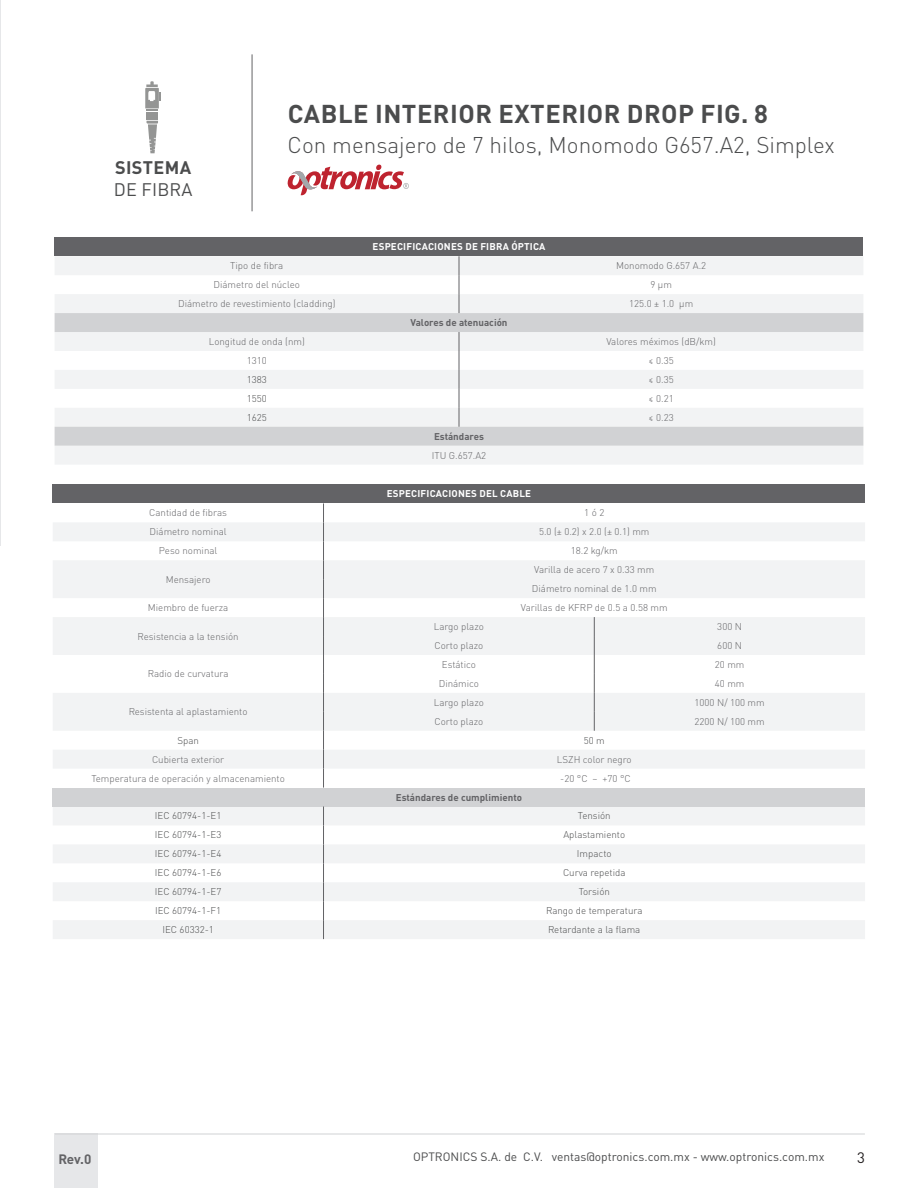
<style>
.page{position:relative;width:918px;height:1188px;background:#fff}
.page>*{position:absolute;margin:0;border:0;box-sizing:border-box;transform-origin:0 0}
.t1{font:700 25.5px "DIN Pro";letter-spacing:.02em;color:#4b4c4d}
.t2{font:300 22.5px "DIN Pro";color:#4b4c4d}
.t3{font:700 18px "DIN Pro";letter-spacing:.02em;color:#4b4c4d}
.t4{font:18px "DIN Pro";letter-spacing:.01em;color:#4b4c4d}
.t5{font:15px "DIN Pro";color:#231f20}
.t6{font:700 13.5px "DIN Pro";color:#636366}
.t7{font:12px "DIN Pro";color:#4b4c4d}
.t8{font:300 9.75px/18.9px "DIN Pro";color:#636366}
.t9{font:300 9.75px "DIN Pro";color:#4b4c4d}
.t10{font:700 9.75px "DIN Pro";letter-spacing:.02em;color:#fff}
.t11{font:700 9.75px "DIN Pro";color:#636366}
</style>
<div class="page">
<div style="left:54px;top:1134px;width:44px;height:54px;background:#e6e7e9"></div>
<hr style="left:55px;top:1134px;width:810px;height:1px;background:#d1d2d4">
<hr style="left:252px;top:54px;width:1px;height:157px;background:#636366">
<svg style="left:287px;top:165px;width:122px;height:30px"></svg>
<svg style="left:145px;top:81px;width:16px;height:72px"></svg>
<hr style="left:0;top:0;width:1px;height:545px;background:#e6e7e9">
<div style="left:55px;top:237px;width:808px;height:19px;background:#636366"></div>
<svg style="left:55px;top:256px;width:808px;height:208px;fill:#f2f3f4"></svg>
<svg style="left:55px;top:313px;width:808px;height:133px"></svg>
<svg style="left:459px;top:256px;width:1px;height:57px"></svg>
<svg style="left:459px;top:332px;width:1px;height:95px"></svg>
<div style="left:53px;top:484px;width:812px;height:19px;background:#636366"></div>
<svg style="left:53px;top:522px;width:812px;height:417px;fill:#f2f3f4"></svg>
<div style="left:53px;top:788px;width:812px;height:19px;background:#d1d2d4"></div>
<svg style="left:594px;top:617px;width:1px;height:114px"></svg>
<svg style="left:323px;top:807px;width:1px;height:132px"></svg>
<svg style="left:323px;top:503px;width:1px;height:285px"></svg>
<h3 class="t3" style="left:115px;top:153px;width:78px">SISTEMA</h3>
<h3 class="t4" style="left:114px;top:177px;width:80px">DE FIBRA</h3>
<h1 class="t1" style="left:288px;top:93px;width:482px">CABLE INTERIOR EXTERIOR DROP FIG. 8</h1>
<h2 class="t2" style="left:288px;top:128px;width:549px">Con mensajero de 7 hilos, Monomodo G657.A2, Simplex</h2>
<p class="t10" style="left:373px;top:239px;width:174px">ESPECIFICACIONES DE FIBRA ÓPTICA</p>
<p class="t8" style="left:230px;top:255px;width:54px">Tipo de fibra</p>
<p class="t8" style="left:616px;top:255px;width:92px">Monomodo G.657 A.2</p>
<p class="t8" style="left:214px;top:274px;width:88px">Diámetro del núcleo</p>
<p class="t8" style="left:650px;top:274px;width:23px">9 µm</p>
<p class="t8" style="left:178px;top:293px;width:159px">Diámetro de revestimiento (cladding)</p>
<p class="t8" style="left:629px;top:293px;width:66px">125.0 ± 1.0 µm</p>
<p class="t11" style="left:410px;top:314px;width:99px">Valores de atenuación</p>
<p class="t8" style="left:209px;top:331px;width:98px">Longitud de onda (nm)</p>
<p class="t8" style="left:606px;top:331px;width:111px">Valores méximos (dB/km)</p>
<p class="t8" style="left:247px;top:350px;width:22px">1310</p>
<p class="t8" style="left:649px;top:350px;width:27px">≤ 0.35</p>
<p class="t9" style="left:247px;top:372px;width:22px">1383</p>
<p class="t8" style="left:649px;top:369px;width:27px">≤ 0.35</p>
<p class="t9" style="left:247px;top:391px;width:22px">1550</p>
<p class="t8" style="left:649px;top:388px;width:27px">≤ 0.21</p>
<p class="t9" style="left:247px;top:410px;width:22px">1625</p>
<p class="t8" style="left:649px;top:407px;width:27px">≤ 0.23</p>
<p class="t11" style="left:434px;top:428px;width:51px">Estándares</p>
<p class="t8" style="left:432px;top:445px;width:56px">ITU G.657.A2</p>
<p class="t10" style="left:387px;top:486px;width:146px">ESPECIFICACIONES DEL CABLE</p>
<p class="t8" style="left:149px;top:503px;width:79px">Cantidad de fibras</p>
<p class="t8" style="left:584px;top:503px;width:22px">1 ó 2</p>
<p class="t8" style="left:150px;top:522px;width:79px">Diámetro nominal</p>
<p class="t8" style="left:539px;top:522px;width:112px">5.0 (± 0.2) x 2.0 (± 0.1) mm</p>
<p class="t8" style="left:159px;top:540px;width:60px">Peso nominal</p>
<p class="t8" style="left:571px;top:540px;width:49px">18.2 kg/km</p>
<p class="t8" style="left:166px;top:569px;width:46px">Mensajero</p>
<p class="t8" style="left:532px;top:559px;width:126px">Varilla de acero 7 x 0.33 mm<br>Diámetro nominal de 1.0 mm</p>
<p class="t8" style="left:148px;top:597px;width:82px">Miembro de fuerza</p>
<p class="t8" style="left:521px;top:597px;width:148px">Varillas de KFRP de 0.5 a 0.58 mm</p>
<p class="t8" style="left:138px;top:626px;width:103px">Resistencia a la tensión</p>
<p class="t8" style="left:434px;top:616px;width:51px">Largo plazo</p>
<p class="t8" style="left:717px;top:616px;width:26px">300 N</p>
<p class="t8" style="left:434px;top:635px;width:50px">Corto plazo</p>
<p class="t8" style="left:717px;top:635px;width:26px">600 N</p>
<p class="t8" style="left:148px;top:664px;width:82px">Radio de curvatura</p>
<p class="t8" style="left:129px;top:701px;width:120px">Resistenta al aplastamiento</p>
<p class="t8" style="left:442px;top:654px;width:36px">Estático</p>
<p class="t8" style="left:715px;top:654px;width:31px">20 mm</p>
<p class="t8" style="left:439px;top:673px;width:42px">Dinámico</p>
<p class="t8" style="left:715px;top:673px;width:31px">40 mm</p>
<p class="t8" style="left:434px;top:692px;width:51px">Largo plazo</p>
<p class="t8" style="left:695px;top:692px;width:72px">1000 N/ 100 mm</p>
<p class="t8" style="left:434px;top:711px;width:50px">Corto plazo</p>
<p class="t8" style="left:695px;top:711px;width:72px">2200 N/ 100 mm</p>
<p class="t9" style="left:177px;top:733px;width:23px">Span</p>
<p class="t9" style="left:584px;top:733px;width:23px">50 m</p>
<p class="t8" style="left:152px;top:749px;width:74px">Cubierta exterior</p>
<p class="t8" style="left:557px;top:749px;width:76px">LSZH color negro</p>
<p class="t8" style="left:91px;top:768px;width:195px">Temperatura de operación y almacenamiento</p>
<p class="t8" style="left:560px;top:768px;width:72px">-20 °C ~ +70 °C</p>
<p class="t11" style="left:396px;top:789px;width:128px">Estándares de cumplimiento</p>
<p class="t9" style="left:155px;top:808px;width:68px">IEC 60794-1-E1</p>
<p class="t9" style="left:578px;top:808px;width:34px">Tensión</p>
<p class="t9" style="left:155px;top:827px;width:68px">IEC 60794-1-E3</p>
<p class="t9" style="left:563px;top:827px;width:63px">Aplastamiento</p>
<p class="t9" style="left:155px;top:846px;width:68px">IEC 60794-1-E4</p>
<p class="t9" style="left:577px;top:846px;width:36px">Impacto</p>
<p class="t9" style="left:155px;top:865px;width:68px">IEC 60794-1-E6</p>
<p class="t9" style="left:563px;top:865px;width:64px">Curva repetida</p>
<p class="t9" style="left:155px;top:884px;width:68px">IEC 60794-1-E7</p>
<p class="t9" style="left:579px;top:884px;width:33px">Torsión</p>
<p class="t9" style="left:155px;top:903px;width:68px">IEC 60794-1-F1</p>
<p class="t9" style="left:546px;top:903px;width:98px">Rango de temperatura</p>
<p class="t9" style="left:162px;top:922px;width:53px">IEC 60332-1</p>
<p class="t9" style="left:548px;top:922px;width:94px">Retardante a la flama</p>
<h3 class="t6" style="left:58px;top:1148px;width:34px">Rev.0</h3>
<p class="t7" style="left:413px;top:1149px;width:413px">OPTRONICS S.A. de C.V. ventas@optronics.com.mx - www.optronics.com.mx</p>
<h3 class="t5" style="left:857px;top:1148px;width:9px">3</h3>
</div>
